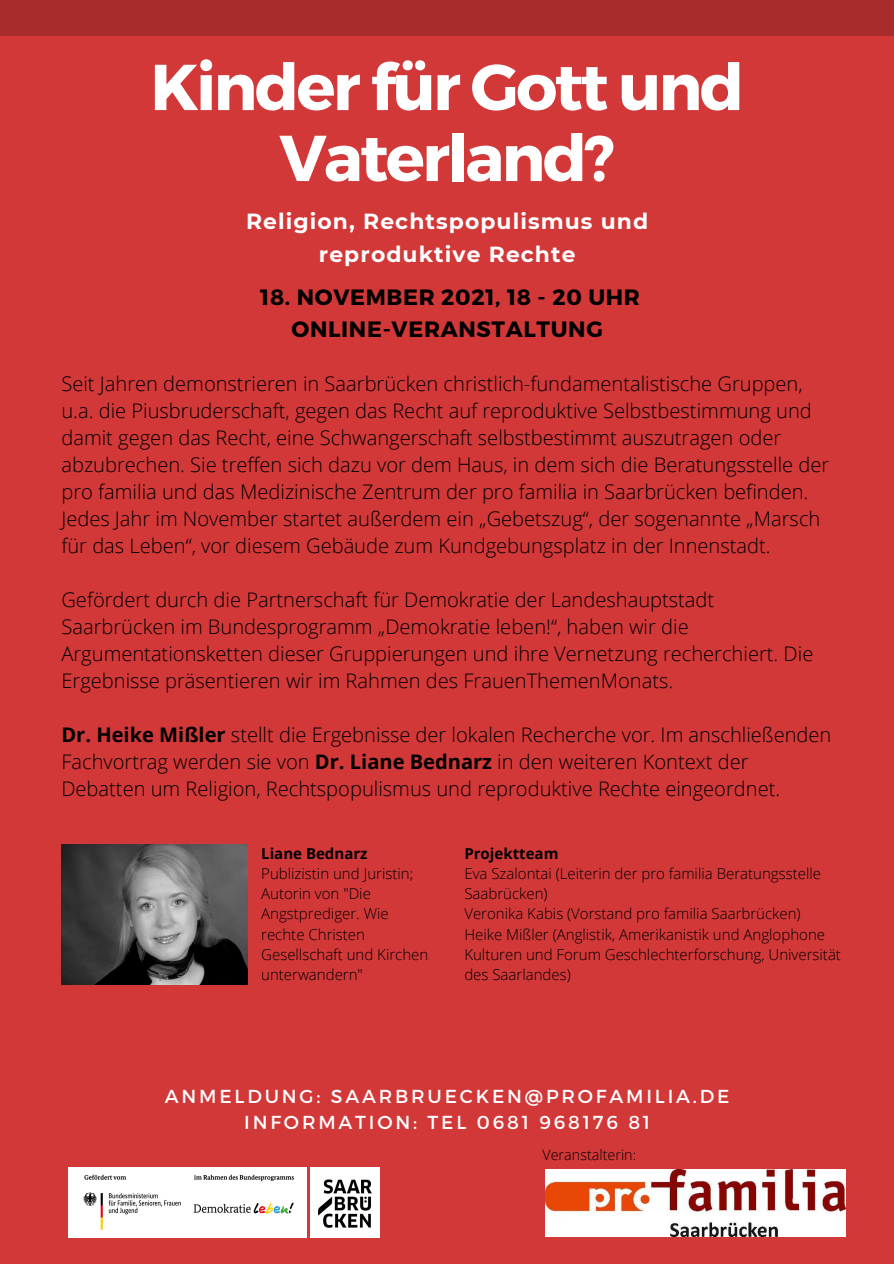
<style>
.page{position:relative;width:894px;height:1264px;background:#fff}
.page>*{position:absolute;margin:0;border:0;box-sizing:border-box;transform-origin:0 0}
.t1{font:700 64.65px/70.9px "Montserrat";letter-spacing:-.04em;color:#fff;text-align:center}
.t2{font:700 22.2px "Montserrat";letter-spacing:.03em;color:#000}
.t3{font:700 21.9px/32.2px "Montserrat";letter-spacing:.05em;color:#fff;text-align:center}
.t4{font:300 20.1px/27px "Open Sans";color:#000}
.t5{font:18.75px "Montserrat";letter-spacing:.15em;color:#fff}
.t6{font:300 15px/20.2px "Open Sans";color:#000}
.t7{font:700 15px "Open Sans";color:#000}
.t8{font:300 14.4px "Open Sans";color:#000}
.s1{font-weight:700}
</style>
<div class="page">
<div style="left:0;top:0;width:893px;height:1263px;background:#d33839"></div>
<div style="left:0;top:0;width:893px;height:36px;background:#a82c2d"></div>
<img style="left:61px;top:844px;width:186px;height:140px">
<img style="left:545px;top:1169px;width:300px;height:67px">
<img style="left:310px;top:1167px;width:70px;height:70px">
<img style="left:68px;top:1167px;width:238px;height:70px">
<p class="t1" style="left:150px;top:48px;width:595px">Kinder für Gott und<br>Vaterland?</p>
<p class="t3" style="left:246px;top:205px;width:403px">Religion, Rechtspopulismus und reproduktive Rechte</p>
<p class="t2" style="left:260px;top:282px;width:381px">18. NOVEMBER 2021, 18 - 20 UHR</p>
<p class="t2" style="left:291px;top:314px;width:312px">ONLINE-VERANSTALTUNG</p>
<p class="t4" style="left:61px;top:369px;width:769px">Seit Jahren demonstrieren in Saarbrücken christlich-fundamentalistische Gruppen, u.a. die Piusbruderschaft, gegen das Recht auf reproduktive Selbstbestimmung und damit gegen das Recht, eine Schwangerschaft selbstbestimmt auszutragen oder abzubrechen. Sie treffen sich dazu vor dem Haus, in dem sich die Beratungsstelle der pro familia und das Medizinische Zentrum der pro familia in Saarbrücken befinden.<br>Jedes Jahr im November startet außerdem ein „Gebetszug“, der sogenannte „Marsch für das Leben“, vor diesem Gebäude zum Kundgebungsplatz in der Innenstadt.</p>
<p class="t4" style="left:61px;top:585px;width:753px">Gefördert durch die Partnerschaft für Demokratie der Landeshauptstadt Saarbrücken im Bundesprogramm „Demokratie leben!“, haben wir die Argumentationsketten dieser Gruppierungen und ihre Vernetzung recherchiert. Die Ergebnisse präsentieren wir im Rahmen des FrauenThemenMonats.</p>
<p class="t4" style="left:61px;top:720px;width:771px"><span class="s1">Dr. Heike Mißler</span> stellt die Ergebnisse der lokalen Recherche vor. Im anschließenden<br>Fachvortrag werden sie von <span class="s1">Dr. Liane Bednarz</span> in den weiteren Kontext der<br>Debatten um Religion, Rechtspopulismus und reproduktive Rechte eingeordnet.</p>
<p class="t7" style="left:261px;top:842px;width:108px">Liane Bednarz</p>
<p class="t6" style="left:261px;top:863px;width:168px">Publizistin und Juristin;<br>Autorin von "Die<br>Angstprediger. Wie rechte Christen<br>Gesellschaft und Kirchen unterwandern"</p>
<p class="t7" style="left:464px;top:842px;width:95px">Projektteam</p>
<p class="t6" style="left:464px;top:863px;width:358px">Eva Szalontai (Leiterin der pro familia Beratungsstelle<br>Saabrücken)</p>
<p class="t6" style="left:464px;top:903px;width:338px">Veronika Kabis (Vorstand pro familia Saarbrücken)</p>
<p class="t6" style="left:464px;top:923px;width:378px">Heike Mißler (Anglistik, Amerikanistik und Anglophone<br>Kulturen und Forum Geschlechterforschung, Universität des Saarlandes)</p>
<p class="t5" style="left:165px;top:1083px;width:566px">ANMELDUNG: SAARBRUECKEN@PROFAMILIA.DE</p>
<p class="t5" style="left:244px;top:1109px;width:407px">INFORMATION: TEL 0681 968176 81</p>
<p class="t8" style="left:542px;top:1144px;width:95px">Veranstalterin:</p>
</div>
